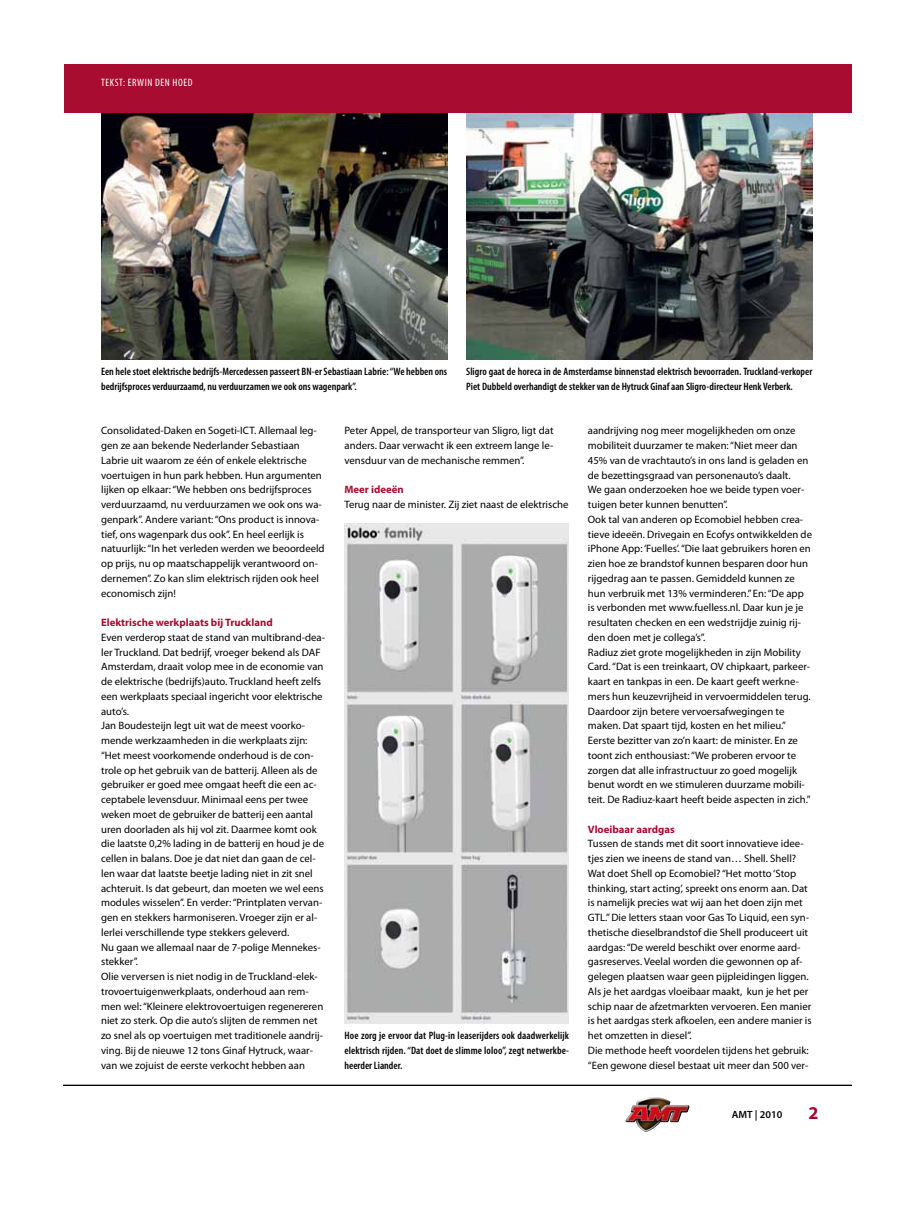
<style>
.page{position:relative;width:915px;height:1212px;background:#fff}
.page>*{position:absolute;margin:0;border:0;box-sizing:border-box;transform-origin:0 0}
.t1{font:700 18px "Myriad Pro";color:#aa052e}
.t2{font:10.65px/14.7px "Myriad Pro";color:#000}
.t3{font:600 condensed 10.65px/14.7px "Myriad Pro";color:#000}
.t4{font:700 10.65px "Myriad Pro";color:#a80c31}
.t5{font:condensed 10.65px "Myriad Pro";letter-spacing:.055em;color:#fff}
.t6{font:600 10.5px "Myriad Pro";color:#000}
</style>
<div class="page">
<img style="left:625px;top:1097px;width:64px;height:35px">
<img style="left:101px;top:112px;width:346px;height:247px">
<img style="left:466px;top:112px;width:346px;height:248px">
<div style="left:64px;top:64px;width:786px;height:48px;background:#a80c31"></div>
<hr style="left:64px;top:1084px;width:786px;height:2px;background:#000">
<img style="left:344px;top:523px;width:224px;height:500px">
<p class="t5" style="left:101px;top:77px;width:93px">TEKST: ERWIN DEN HOED</p>
<p class="t3" style="left:101px;top:365px;width:347px">Een hele stoet elektrische bedrijfs-Mercedessen passeert BN-er Sebastiaan Labrie: “We hebben ons bedrijfsproces verduurzaamd, nu verduurzamen we ook ons wagenpark”.</p>
<p class="t3" style="left:466px;top:365px;width:347px">Sligro gaat de horeca in de Amsterdamse binnenstad elektrisch bevoorraden. Truckland-verkoper<br>Piet Dubbeld overhandigt de stekker van de Hytruck Ginaf aan Sligro-directeur Henk Verberk.</p>
<p class="t2" style="left:101px;top:424px;width:225px">Consolidated-Daken en Sogeti-ICT. Allemaal leg&shy;gen ze aan bekende Nederlander Sebastiaan Labrie uit waarom ze één of enkele elektrische voertuigen in hun park hebben. Hun argumenten lijken op elkaar: “We hebben ons bedrijfsproces verduurzaamd, nu verduurzamen we ook ons wa&shy;genpark”. Andere variant: “Ons product is innova&shy;tief, ons wagenpark dus ook”. En heel eerlijk is natuurlijk: “In het verleden werden we beoordeeld op prijs, nu op maatschappelijk verantwoord on&shy;dernemen”. Zo kan slim elektrisch rijden ook heel economisch zijn!</p>
<p class="t4" style="left:101px;top:617px;width:173px">Elektrische werkplaats bij Truckland</p>
<p class="t2" style="left:101px;top:630px;width:225px">Even verderop staat de stand van multibrand-dea&shy;ler Truckland. Dat bedrijf, vroeger bekend als DAF Amsterdam, draait volop mee in de economie van de elektrische (bedrijfs)auto. Truckland heeft zelfs een werkplaats speciaal ingericht voor elektrische auto’s.<br>Jan Boudesteijn legt uit wat de meest voorko&shy;mende werkzaamheden in die werkplaats zijn: “Het meest voorkomende onderhoud is de con&shy;trole op het gebruik van de batterij. Alleen als de gebruiker er goed mee omgaat heeft die een ac&shy;ceptabele levensduur. Minimaal eens per twee weken moet de gebruiker de batterij een aantal uren doorladen als hij vol zit. Daarmee komt ook die laatste 0,2% lading in de batterij en houd je de cellen in balans. Doe je dat niet dan gaan de cel&shy;len waar dat laatste beetje lading niet in zit snel achteruit. Is dat gebeurt, dan moeten we wel eens modules wisselen”. En verder: “Printplaten vervan&shy;gen en stekkers harmoniseren. Vroeger zijn er al&shy;lerlei verschillende type stekkers geleverd.<br>Nu gaan we allemaal naar de 7-polige Mennekes&shy;stekker”.<br>Olie verversen is niet nodig in de Truckland-elek&shy;trovoertuigenwerkplaats, onderhoud aan rem&shy;men wel: “Kleinere elektrovoertuigen regenereren niet zo sterk. Op die auto’s slijten de remmen net zo snel als op voertuigen met traditionele aandrij&shy;ving. Bij de nieuwe 12 tons Ginaf Hytruck, waar&shy;van we zojuist de eerste verkocht hebben aan</p>
<p class="t2" style="left:344px;top:424px;width:210px;text-align:justify">Peter Appel, de transporteur van Sligro, ligt dat anders. Daar verwacht ik een extreem lange le&shy;vensduur van de mechanische remmen”.</p>
<p class="t4" style="left:344px;top:484px;width:61px">Meer ideeën</p>
<p class="t2" style="left:344px;top:497px;width:225px">Terug naar de minister. Zij ziet naast de elektrische</p>
<p class="t3" style="left:344px;top:1028px;width:226px;text-align:justify">Hoe zorg je ervoor dat Plug-in leaserijders ook daadwerkelijk elektrisch rijden. “Dat doet de slimme loloo”, zegt netwerkbe&shy;heerder Liander.</p>
<p class="t2" style="left:587px;top:424px;width:225px">aandrijving nog meer mogelijkheden om onze mobiliteit duurzamer te maken: “Niet meer dan 45% van de vrachtauto’s in ons land is geladen en de bezettingsgraad van personenauto’s daalt.<br>We gaan onderzoeken hoe we beide typen voer&shy;tuigen beter kunnen benutten”.<br>Ook tal van anderen op Ecomobiel hebben crea&shy;tieve ideeën. Drivegain en Ecofys ontwikkelden de iPhone App: ‘Fuelles’. “Die laat gebruikers horen en zien hoe ze brandstof kunnen besparen door hun rijgedrag aan te passen. Gemiddeld kunnen ze hun verbruik met 13% verminderen.” En: “De app is verbonden met www.fuelless.nl. Daar kun je je resultaten checken en een wedstrijdje zuinig rij&shy;den doen met je collega’s”.<br>Radiuz ziet grote mogelijkheden in zijn Mobility Card. “Dat is een treinkaart, OV chipkaart, parkeer&shy;kaart en tankpas in een. De kaart geeft werkne&shy;mers hun keuzevrijheid in vervoermiddelen terug.<br>Daardoor zijn betere vervoersafwegingen te maken. Dat spaart tijd, kosten en het milieu.” Eerste bezitter van zo’n kaart: de minister. En ze toont zich enthousiast: “We proberen ervoor te zorgen dat alle infrastructuur zo goed mogelijk benut wordt en we stimuleren duurzame mobili&shy;teit. De Radiuz-kaart heeft beide aspecten in zich.”</p>
<p class="t4" style="left:587px;top:823px;width:88px">Vloeibaar aardgas</p>
<p class="t2" style="left:587px;top:837px;width:225px">Tussen de stands met dit soort innovatieve idee&shy;tjes zien we ineens de stand van… Shell. Shell?<br>Wat doet Shell op Ecomobiel? “Het motto ‘Stop thinking, start acting’, spreekt ons enorm aan. Dat is namelijk precies wat wij aan het doen zijn met GTL.” Die letters staan voor Gas To Liquid, een syn&shy;thetische dieselbrandstof die Shell produceert uit aardgas: “De wereld beschikt over enorme aard&shy;gasreserves. Veelal worden die gewonnen op af&shy;gelegen plaatsen waar geen pijpleidingen liggen.<br>Als je het aardgas vloeibaar maakt, kun je het per schip naar de afzetmarkten vervoeren. Een manier is het aardgas sterk afkoelen, een andere manier is het omzetten in diesel”.<br>Die methode heeft voordelen tijdens het gebruik: “Een gewone diesel bestaat uit meer dan 500 ver-</p>
<p class="t6" style="left:731px;top:1107px;width:52px">AMT | 2010</p>
<h1 class="t1" style="left:808px;top:1101px;width:11px">2</h1>
</div>
